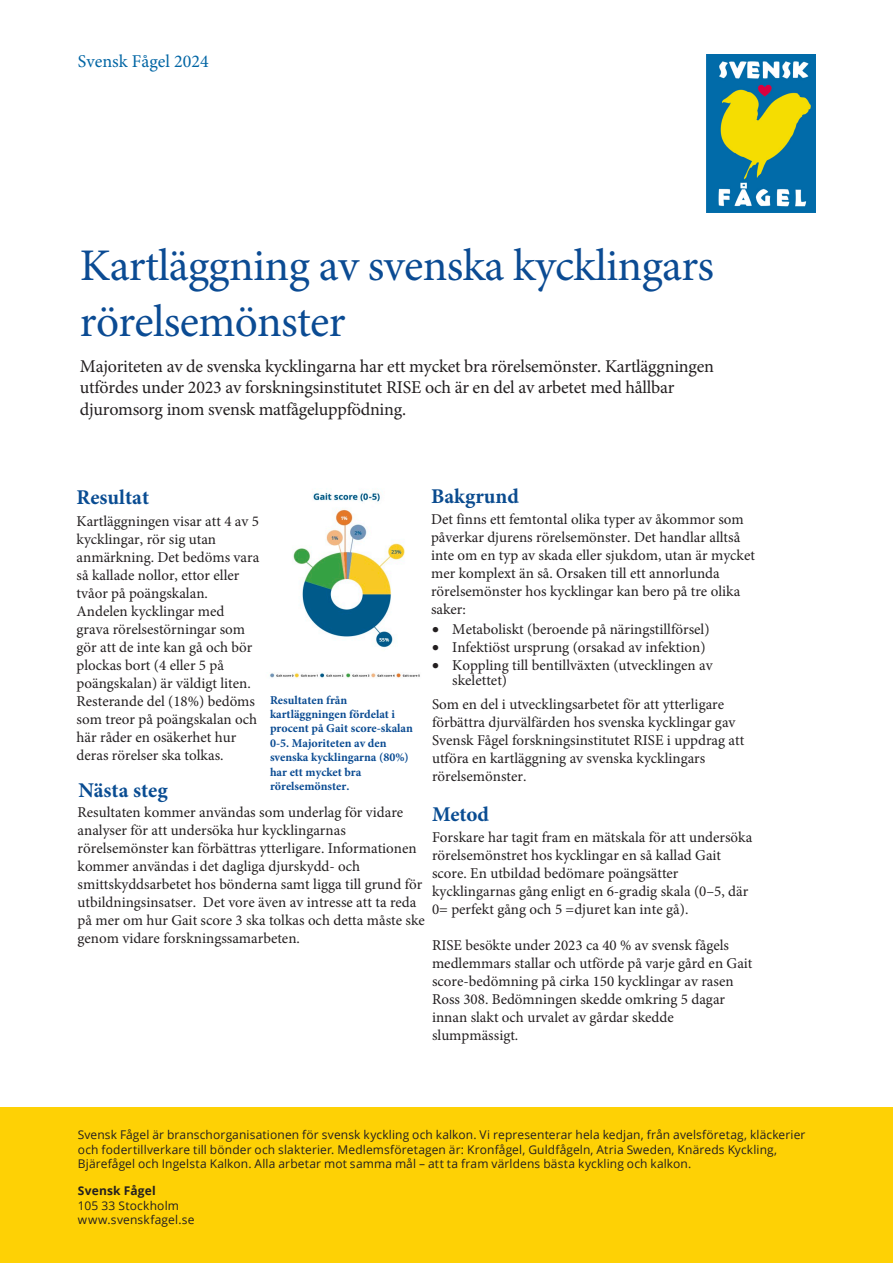
<style>
.page{position:relative;width:893px;height:1263px;background:#fff}
.page>*{position:absolute;margin:0;border:0;box-sizing:border-box;transform-origin:0 0}
.t1{font:45.3px/56.1px "Minion Pro";letter-spacing:-.015em;color:#0b4b93}
.t2{font:700 21px "Minion Pro";color:#094c92}
.t3{font:700 21px "Minion Pro";color:#0a4b8f}
.t4{font:18px/21.6px "Minion Pro";letter-spacing:-.01em;color:#231f20}
.t5{font:18px "Minion Pro";color:#0065a4}
.t6{font:15px/18px "Minion Pro";color:#231f20}
.t7{font:12px/14.4px "Open Sans";letter-spacing:.01em;color:#231f20}
.t8{font:700 12px/14.4px "Minion Pro";color:#0a4b92}
.s1{font-weight:700}
</style>
<div class="page">
<div style="left:0;top:1108px;width:893px;height:155px;background:#fed105"></div>
<img style="left:707px;top:54px;width:108px;height:158px">
<img style="left:270px;top:490px;width:150px;height:188px">
<p class="t5" style="left:78px;top:49px;width:132px">Svensk Fågel 2024</p>
<p class="t1" style="left:80px;top:238px;width:636px">Kartläggning av svenska kycklingars rörelsemönster</p>
<p class="t4" style="left:80px;top:355px;width:636px">Majoriteten av de svenska kycklingarna har ett mycket bra rörelsemönster. Kartläggningen utfördes under 2023 av forskningsinstitutet RISE och är en del av arbetet med hållbar djuromsorg inom svensk matfågeluppfödning.</p>
<p class="t3" style="left:431px;top:481px;width:89px">Bakgrund</p>
<p class="t6" style="left:431px;top:510px;width:325px">Det finns ett femtontal olika typer av åkommor som påverkar djurens rörelsemönster. Det handlar alltså inte om en typ av skada eller sjukdom, utan är mycket mer komplext än så. Orsaken till ett annorlunda rörelsemönster hos kycklingar kan bero på tre olika saker:</p>
<p class="t6" style="left:432px;top:620px;width:279px">• Metaboliskt (beroende på näringstillförsel)</p>
<p class="t6" style="left:432px;top:638px;width:275px">• Infektiöst ursprung (orsakad av infektion)</p>
<p class="t6" style="left:452px;top:657px;width:262px;line-height:15.1px;text-indent:-20px">• Koppling till bentillväxten (utvecklingen av skelettet)</p>
<p class="t6" style="left:432px;top:695px;width:314px">Som en del i utvecklingsarbetet för att ytterligare förbättra djurvälfärden hos svenska kycklingar gav Svensk Fågel forskningsinstitutet RISE i uppdrag att utföra en kartläggning av svenska kycklingars rörelsemönster.</p>
<p class="t2" style="left:432px;top:800px;width:58px">Metod</p>
<p class="t6" style="left:432px;top:828px;width:322px">Forskare har tagit fram en mätskala för att undersöka rörelsemönstret hos kycklingar en så kallad Gait score. En utbildad bedömare poängsätter kycklingarnas gång enligt en 6-gradig skala (0–5, där 0= perfekt gång och 5 =djuret kan inte gå).</p>
<p class="t6" style="left:432px;top:936px;width:322px">RISE besökte under 2023 ca 40 % av svensk fågels medlemmars stallar och utförde på varje gård en Gait score-bedömning på cirka 150 kycklingar av rasen Ross 308. Bedömningen skedde omkring 5 dagar innan slakt och urvalet av gårdar skedde slumpmässigt.</p>
<p class="t2" style="left:77px;top:482px;width:74px">Resultat</p>
<p class="t6" style="left:77px;top:512px;width:184px">Kartläggningen visar att 4 av 5 kycklingar, rör sig utan anmärkning. Det bedöms vara så kallade nollor, ettor eller tvåor på poängskalan.<br>Andelen kycklingar med grava rörelsestörningar som gör att de inte kan gå och bör plockas bort (4 eller 5 på poängskalan) är väldigt liten.<br>Resterande del (18%) bedöms som treor på poängskalan och här råder en osäkerhet hur deras rörelser ska tolkas.</p>
<p class="t2" style="left:79px;top:776px;width:91px">Nästa steg</p>
<p class="t6" style="left:78px;top:804px;width:349px">Resultaten kommer användas som underlag för vidare analyser för att undersöka hur kycklingarnas rörelsemönster kan förbättras ytterligare. Informationen kommer användas i det dagliga djurskydd- och smittskyddsarbetet hos bönderna samt ligga till grund för utbildningsinsatser. Det vore även av intresse att ta reda på mer om hur Gait score 3 ska tolkas och detta måste ske genom vidare forskningssamarbeten.</p>
<p class="t8" style="left:270px;top:692px;width:144px">Resultaten från kartläggningen fördelat i procent på Gait score-skalan<br>0-5. Majoriteten av den svenska kycklingarna (80%) har ett mycket bra rörelsemönster.</p>
<p class="t7" style="left:78px;top:1127px;width:729px">Svensk Fågel är branschorganisationen för svensk kyckling och kalkon. Vi representerar hela kedjan, från avelsföretag, kläckerier och fodertillverkare till bönder och slakterier. Medlemsföretagen är: Kronfågel, Guldfågeln, Atria Sweden, Knäreds Kyckling,<br>Bjärefågel och Ingelsta Kalkon. Alla arbetar mot samma mål – att ta fram världens bästa kyckling och kalkon.</p>
<p class="t7" style="left:78px;top:1183px;width:118px"><span class="s1">Svensk Fågel<br></span>105 33 Stockholm www.svenskfagel.se</p>
</div>
